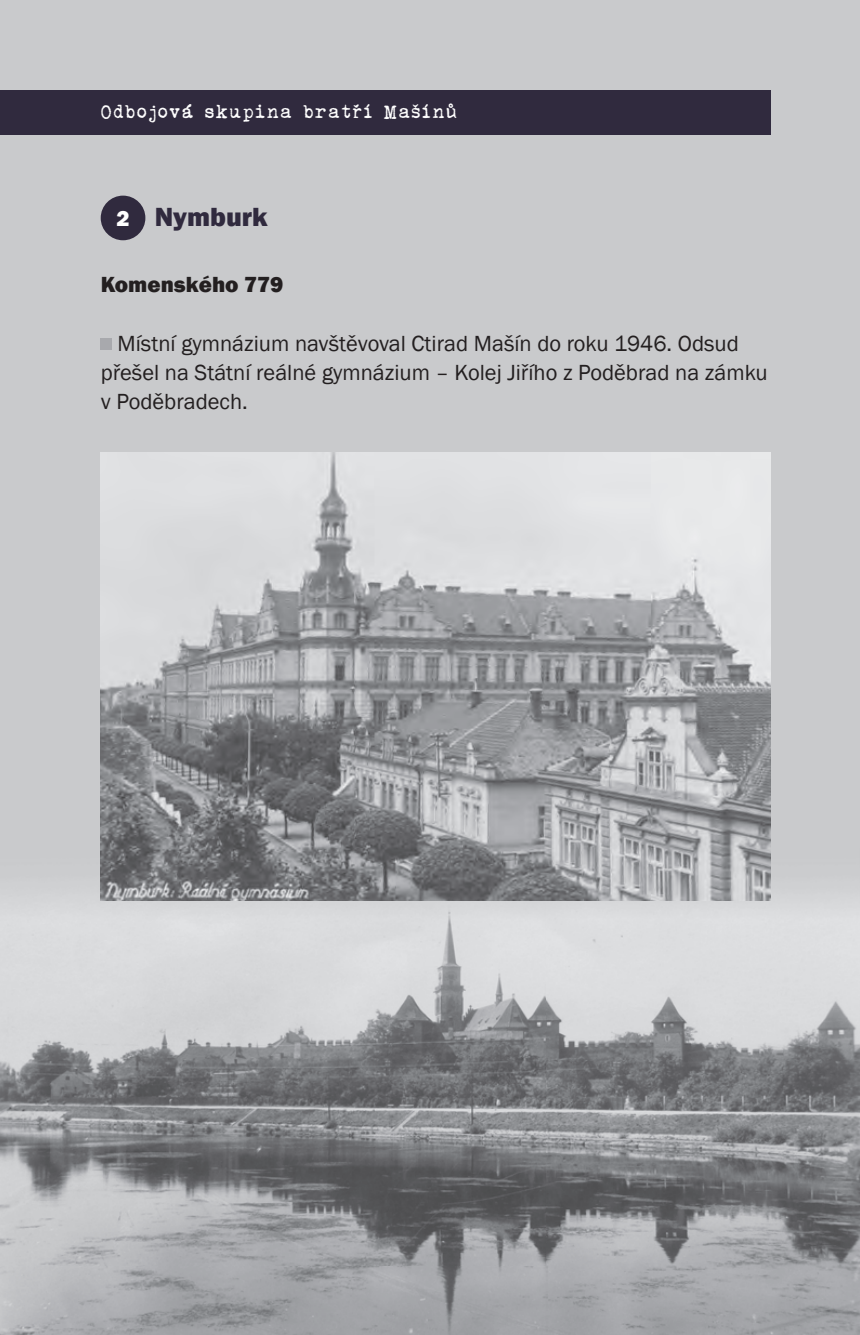
<style>
.page{position:relative;width:860px;height:1335px;background:#fff}
.page>*{position:absolute;margin:0;border:0;box-sizing:border-box;transform-origin:0 0}
.t1{font:800 27px "Franklin Gothic";color:#302a3e}
.t2{font:22.5px/29.2px "Franklin Gothic";color:#231f20}
.t3{font:22.5px "urania czech";color:#fff}
.t4{font:800 22.5px "Franklin Gothic";color:#231f20}
.s1{font-size:22.5px;color:#fff}
</style>
<div class="page">
<div style="left:0;top:0;width:859px;height:1334px;background:#c9cacc"></div>
<div style="left:0;top:90px;width:770px;height:45px;background:#302a3e"></div>
<div style="left:101px;top:196px;width:44px;height:44px;background:#302a3e;border-radius:50%"></div>
<div style="left:101px;top:338px;width:11px;height:11px;background:#a8a9ad"></div>
<img style="left:0;top:848px;width:859px;height:486px">
<img style="left:101px;top:452px;width:669px;height:448px">
<p class="t3" style="left:101px;top:98px;width:359px">Odbojová skupina bratří Mašínů</p>
<p class="t1" style="left:116px;top:201px;width:153px"><span class="s1">2</span> Nymburk</p>
<p class="t4" style="left:101px;top:271px;width:184px">Komenského 779</p>
<p class="t2" style="left:101px;top:328px;width:668px;text-indent:17px">Místní gymnázium navštěvoval Ctirad Mašín do roku 1946. Odsud přešel na Státní reálné gymnázium – Kolej Jiřího z Poděbrad na zámku v Poděbradech.</p>
</div>
